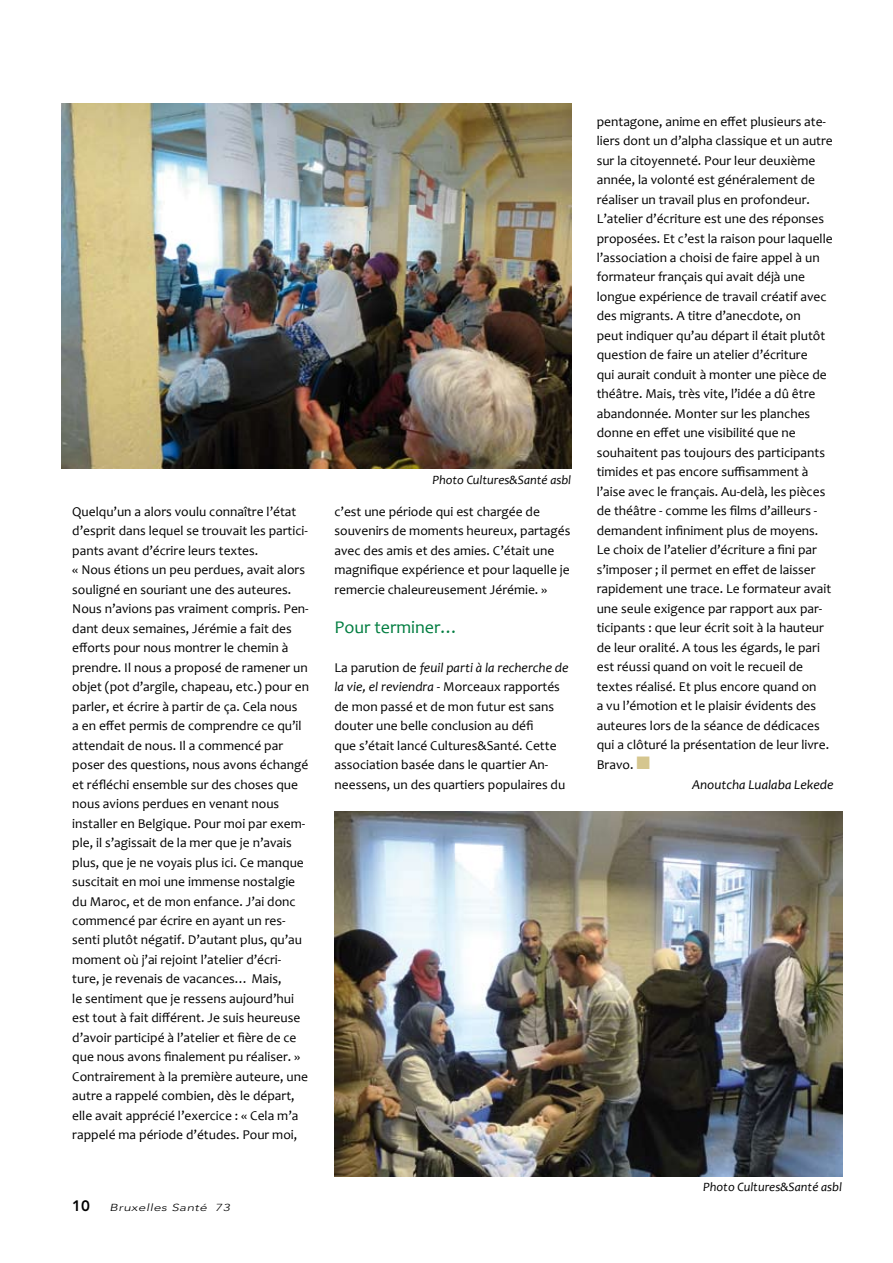
<style>
.page{position:relative;width:893px;height:1263px;background:#fff}
.page>*{position:absolute;margin:0;border:0;box-sizing:border-box;transform-origin:0 0}
.t1{font:18px "Candara";color:#007d40}
.t2{font:800 15px "Avenir";color:#000}
.t3{font:13.5px/19.5px "Candara";color:#000}
.t4{font:italic 13.5px "Candara";color:#000}
.t5{font:italic 12.75px "Candara";color:#000}
.t6{font:italic 300 10.2px "Avenir";letter-spacing:.03em;color:#000;scale:1.33 1}
.s1{font-style:italic}
.s2{font-family:"Paracasseau";font-size:18px;color:#d5c68f}
</style>
<div class="page">
<img style="left:61px;top:103px;width:510px;height:366px">
<img style="left:334px;top:812px;width:509px;height:365px">
<p class="t3" style="left:72px;top:501px;width:238px">Quelqu’un a alors voulu connaître l’état d’esprit dans lequel se trouvait les partici&shy;pants avant d’écrire leurs textes.<br>« Nous étions un peu perdues, avait alors souligné en souriant une des auteures.<br>Nous n’avions pas vraiment compris. Pen&shy;dant deux semaines, Jérémie a fait des efforts pour nous montrer le chemin à prendre. Il nous a proposé de ramener un objet (pot d’argile, chapeau, etc.) pour en parler, et écrire à partir de ça. Cela nous<br>a en effet permis de comprendre ce qu’il attendait de nous. Il a commencé par poser des questions, nous avons échangé et réfléchi ensemble sur des choses que nous avions perdues en venant nous installer en Belgique. Pour moi par exem&shy;ple, il s’agissait de la mer que je n’avais plus, que je ne voyais plus ici. Ce manque suscitait en moi une immense nostalgie du Maroc, et de mon enfance. J’ai donc commencé par écrire en ayant un res&shy;senti plutôt négatif. D’autant plus, qu’au moment où j’ai rejoint l’atelier d’écri&shy;ture, je revenais de vacances… Mais,<br>le sentiment que je ressens aujourd’hui est tout à fait différent. Je suis heureuse d’avoir participé à l’atelier et fière de ce que nous avons finalement pu réaliser. » Contrairement à la première auteure, une autre a rappelé combien, dès le départ, elle avait apprécié l’exercice : « Cela m’a rappelé ma période d’études. Pour moi,</p>
<p class="t2" style="left:72px;top:1197px;width:19px">10</p>
<p class="t6" style="left:110px;top:1202px;width:92px">Bruxelles Santé 73</p>
<p class="t5" style="left:432px;top:473px;width:140px">Photo Cultures&amp;Santé asbl</p>
<p class="t3" style="left:334px;top:501px;width:237px">c’est une période qui est chargée de souvenirs de moments heureux, partagés avec des amis et des amies. C’était une magnifique expérience et pour laquelle je remercie chaleureusement Jérémie. »</p>
<h1 class="t1" style="left:334px;top:616px;width:126px">Pour terminer…</h1>
<p class="t3" style="left:334px;top:657px;width:236px">La parution de <span class="s1">feuil parti à la recherche de la vie, el reviendra</span> - Morceaux rapportés de mon passé et de mon futur est sans douter une belle conclusion au défi<br>que s’était lancé Cultures&amp;Santé. Cette association basée dans le quartier An&shy;neessens, un des quartiers populaires du</p>
<p class="t3" style="left:597px;top:111px;width:231px">pentagone, anime en effet plusieurs ate-</p>
<p class="t3" style="left:597px;top:131px;width:238px">liers dont un d’alpha classique et un autre</p>
<p class="t3" style="left:597px;top:150px;width:220px">sur la citoyenneté. Pour leur deuxième</p>
<p class="t3" style="left:597px;top:170px;width:220px">année, la volonté est généralement de</p>
<p class="t3" style="left:597px;top:189px;width:215px">réaliser un travail plus en profondeur.</p>
<p class="t3" style="left:597px;top:209px;width:229px">L’atelier d’écriture est une des réponses</p>
<p class="t3" style="left:597px;top:228px;width:237px">proposées. Et c’est la raison pour laquelle</p>
<p class="t3" style="left:597px;top:248px;width:224px">l’association a choisi de faire appel à un</p>
<p class="t3" style="left:597px;top:267px;width:210px">formateur français qui avait déjà une</p>
<p class="t3" style="left:597px;top:287px;width:231px">longue expérience de travail créatif avec</p>
<p class="t3" style="left:597px;top:306px;width:206px">des migrants. A titre d’anecdote, on</p>
<p class="t3" style="left:597px;top:326px;width:230px">peut indiquer qu’au départ il était plutôt</p>
<p class="t3" style="left:597px;top:345px;width:212px">question de faire un atelier d’écriture</p>
<p class="t3" style="left:597px;top:365px;width:231px">qui aurait conduit à monter une pièce de</p>
<p class="t3" style="left:597px;top:384px;width:220px">théâtre. Mais, très vite, l’idée a dû être</p>
<p class="t3" style="left:597px;top:404px;width:215px">abandonnée. Monter sur les planches</p>
<p class="t3" style="left:597px;top:423px;width:201px">donne en effet une visibilité que ne</p>
<p class="t3" style="left:597px;top:443px;width:230px">souhaitent pas toujours des participants</p>
<p class="t3" style="left:597px;top:462px;width:213px">timides et pas encore suffisamment à</p>
<p class="t3" style="left:597px;top:482px;width:230px">l’aise avec le français. Au-delà, les pièces</p>
<p class="t3" style="left:597px;top:501px;width:222px">de théâtre - comme les films d’ailleurs -</p>
<p class="t3" style="left:597px;top:521px;width:223px">demandent infiniment plus de moyens.</p>
<p class="t3" style="left:597px;top:540px;width:222px">Le choix de l’atelier d’écriture a fini par</p>
<p class="t3" style="left:597px;top:560px;width:220px">s’imposer ; il permet en effet de laisser</p>
<p class="t3" style="left:597px;top:579px;width:236px">rapidement une trace. Le formateur avait</p>
<p class="t3" style="left:597px;top:599px;width:227px">une seule exigence par rapport aux par-</p>
<p class="t3" style="left:597px;top:618px;width:229px">ticipants : que leur écrit soit à la hauteur</p>
<p class="t3" style="left:597px;top:638px;width:225px">de leur oralité. A tous les égards, le pari</p>
<p class="t3" style="left:597px;top:657px;width:208px">est réussi quand on voit le recueil de</p>
<p class="t3" style="left:597px;top:677px;width:221px">textes réalisé. Et plus encore quand on</p>
<p class="t3" style="left:597px;top:696px;width:221px">a vu l’émotion et le plaisir évidents des</p>
<p class="t3" style="left:597px;top:716px;width:224px">auteures lors de la séance de dédicaces</p>
<p class="t3" style="left:597px;top:735px;width:234px">qui a clôturé la présentation de leur livre.</p>
<p class="t3" style="left:597px;top:755px;width:55px">Bravo. <span class="s2">n</span></p>
<p class="t4" style="left:692px;top:776px;width:143px">Anoutcha Lualaba Lekede</p>
<p class="t5" style="left:703px;top:1179px;width:140px">Photo Cultures&amp;Santé asbl</p>
</div>
